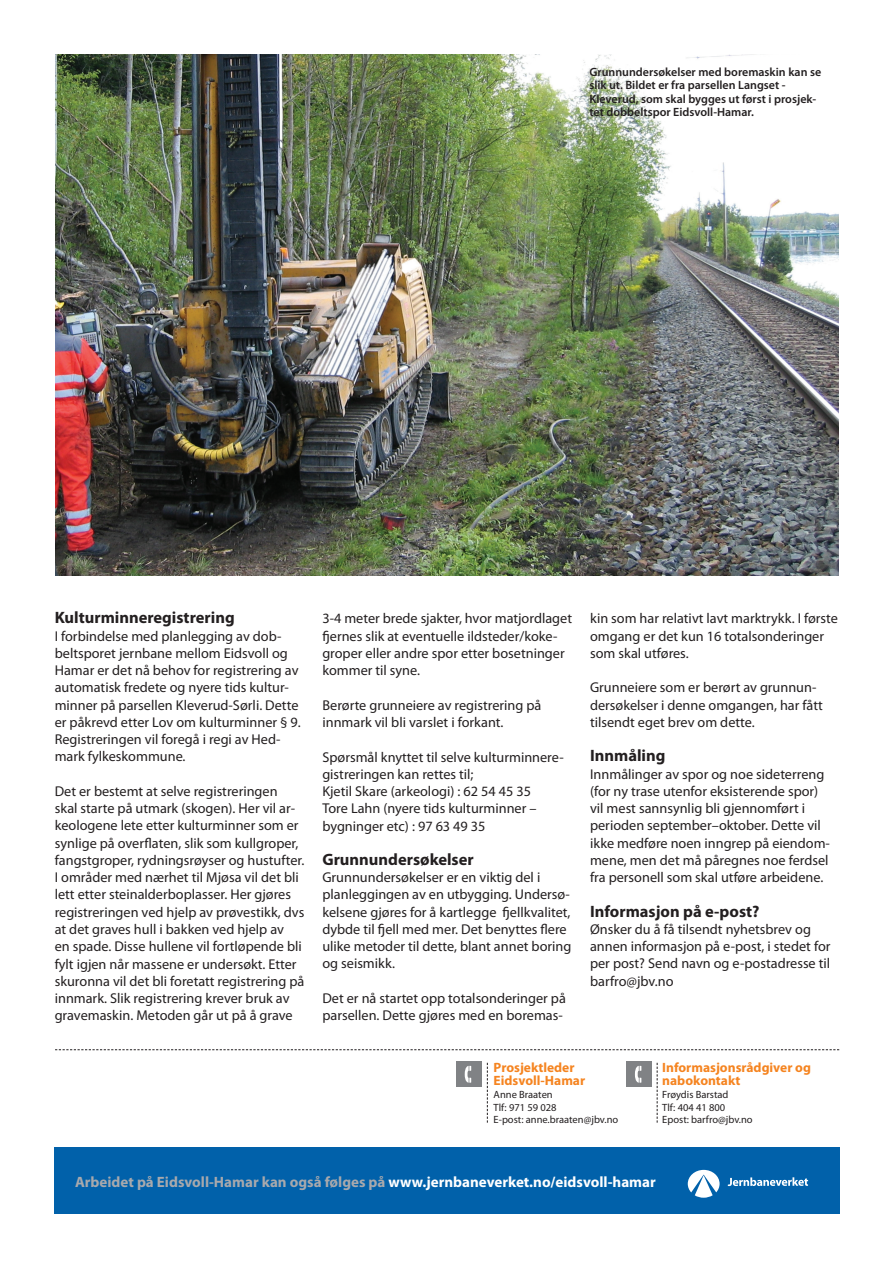
<style>
.page{position:relative;width:893px;height:1263px;background:#fff}
.page>*{position:absolute;margin:0;border:0;box-sizing:border-box;transform-origin:0 0}
.t1{font:700 16.5px "Myriad Pro";color:#231f20}
.t2{font:700 15px "Myriad Pro";color:#a8a9ad}
.t3{font:14.25px/17.2px "Myriad Pro";color:#231f20}
.t4{font:700 13.5px/13.5px "Myriad Pro";color:#f58420}
.t5{font:600 12px/13.5px "Myriad Pro";color:#231f20}
.t6{font:10.5px/12.6px "Myriad Pro";color:#231f20}
.s1{color:#fff}
</style>
<div class="page">
<img style="left:55px;top:54px;width:783px;height:521px">
<div style="left:54px;top:1147px;width:786px;height:67px;background:#0161aa"></div>
<svg style="left:728px;top:1177px;width:80px;height:9px"></svg>
<svg style="left:688px;top:1170px;width:32px;height:28px"></svg>
<svg style="left:55px;top:1049px;width:784px;height:1px"></svg>
<svg style="left:487px;top:1063px;width:1px;height:60px"></svg>
<svg style="left:657px;top:1063px;width:1px;height:60px"></svg>
<div style="left:456px;top:1062px;width:25px;height:25px;background:#808285"></div>
<svg style="left:465px;top:1066px;width:6px;height:17px"></svg>
<div style="left:626px;top:1062px;width:25px;height:25px;background:#808285"></div>
<svg style="left:635px;top:1066px;width:6px;height:17px"></svg>
<p class="t5" style="left:589px;top:64px;width:233px">Grunnundersøkelser med boremaskin kan se slik ut. Bildet er fra parsellen Langset - Kleverud, som skal bygges ut først i prosjek&shy;tet dobbeltspor Eidsvoll-Hamar.</p>
<p class="t1" style="left:55px;top:607px;width:181px">Kulturminneregistrering</p>
<p class="t3" style="left:55px;top:627px;width:248px">I forbindelse med planlegging av dob&shy;beltsporet jernbane mellom Eidsvoll og Hamar er det nå behov for registrering av automatisk fredete og nyere tids kultur&shy;minner på parsellen Kleverud-Sørli. Dette er påkrevd etter Lov om kulturminner § 9.<br>Registreringen vil foregå i regi av Hed&shy;mark fylkeskommune.</p>
<p class="t3" style="left:55px;top:782px;width:251px">Det er bestemt at selve registreringen<br>skal starte på utmark (skogen). Her vil ar&shy;keologene lete etter kulturminner som er synlige på overflaten, slik som kullgroper, fangstgroper, rydningsrøyser og hustufter.<br>I områder med nærhet til Mjøsa vil det bli lett etter steinalderboplasser. Her gjøres registreringen ved hjelp av prøvestikk, dvs at det graves hull i bakken ved hjelp av<br>en spade. Disse hullene vil fortløpende bli fylt igjen når massene er undersøkt. Etter skuronna vil det bli foretatt registrering på innmark. Slik registrering krever bruk av gravemaskin. Metoden går ut på å grave</p>
<p class="t3" style="left:322px;top:610px;width:251px">3-4 meter brede sjakter, hvor matjordlaget fjernes slik at eventuelle ildsteder/koke&shy;groper eller andre spor etter bosetninger kommer til syne.</p>
<p class="t3" style="left:322px;top:696px;width:220px">Berørte grunneiere av registrering på innmark vil bli varslet i forkant.</p>
<p class="t3" style="left:322px;top:748px;width:243px">Spørsmål knyttet til selve kulturminnere&shy;gistreringen kan rettes til;<br>Kjetil Skare (arkeologi) : 62 54 45 35<br>Tore Lahn (nyere tids kulturminner – bygninger etc) : 97 63 49 35</p>
<p class="t1" style="left:322px;top:848px;width:153px">Grunnundersøkelser</p>
<p class="t3" style="left:322px;top:868px;width:250px">Grunnundersøkelser er en viktig del i planleggingen av en utbygging. Undersø&shy;kelsene gjøres for å kartlegge fjellkvalitet, dybde til fjell med mer. Det benyttes flere ulike metoder til dette, blant annet boring og seismikk.</p>
<p class="t3" style="left:322px;top:989px;width:245px">Det er nå startet opp totalsonderinger på parsellen. Dette gjøres med en boremas-</p>
<p class="t3" style="left:590px;top:610px;width:249px">kin som har relativt lavt marktrykk. I første omgang er det kun 16 totalsonderinger som skal utføres.</p>
<p class="t3" style="left:590px;top:679px;width:234px">Grunneiere som er berørt av grunnun&shy;dersøkelser i denne omgangen, har fått tilsendt eget brev om dette.</p>
<p class="t1" style="left:590px;top:745px;width:77px">Innmåling</p>
<p class="t3" style="left:590px;top:765px;width:241px">I nnmålinger av spor og noe sideterreng (for ny trase utenfor eksisterende spor) vil mest sannsynlig bli gjennomført i perioden september–oktober. Dette vil ikke medføre noen inngrep på eiendom&shy;mene, men det må påregnes noe ferdsel fra personell som skal utføre arbeidene.</p>
<p class="t1" style="left:590px;top:900px;width:171px">Informasjon på e-post?</p>
<p class="t3" style="left:590px;top:920px;width:242px">Ønsker du å få tilsendt nyhetsbrev og annen informasjon på e-post, i stedet for per post? Send navn og e-postadresse til barfro@jbv.no</p>
<p class="t4" style="left:494px;top:1060px;width:93px">Prosjektleder<br>Eidsvoll-Hamar</p>
<p class="t6" style="left:494px;top:1088px;width:126px">Anne Braaten<br>Tlf: 971 59 028<br>E-post: anne.braaten@jbv.no</p>
<p class="t4" style="left:662px;top:1060px;width:150px">Informasjonsrådgiver og nabokontakt</p>
<p class="t6" style="left:662px;top:1088px;width:92px">Frøydis Barstad<br>Tlf: 404 41 800<br>Epost: barfro@jbv.no</p>
<p class="t2" style="left:75px;top:1172px;width:582px">Arbeidet på Eidsvoll-Hamar kan også følges på <span class="s1">www.jernbaneverket.no/eidsvoll-hamar</span></p>
</div>
